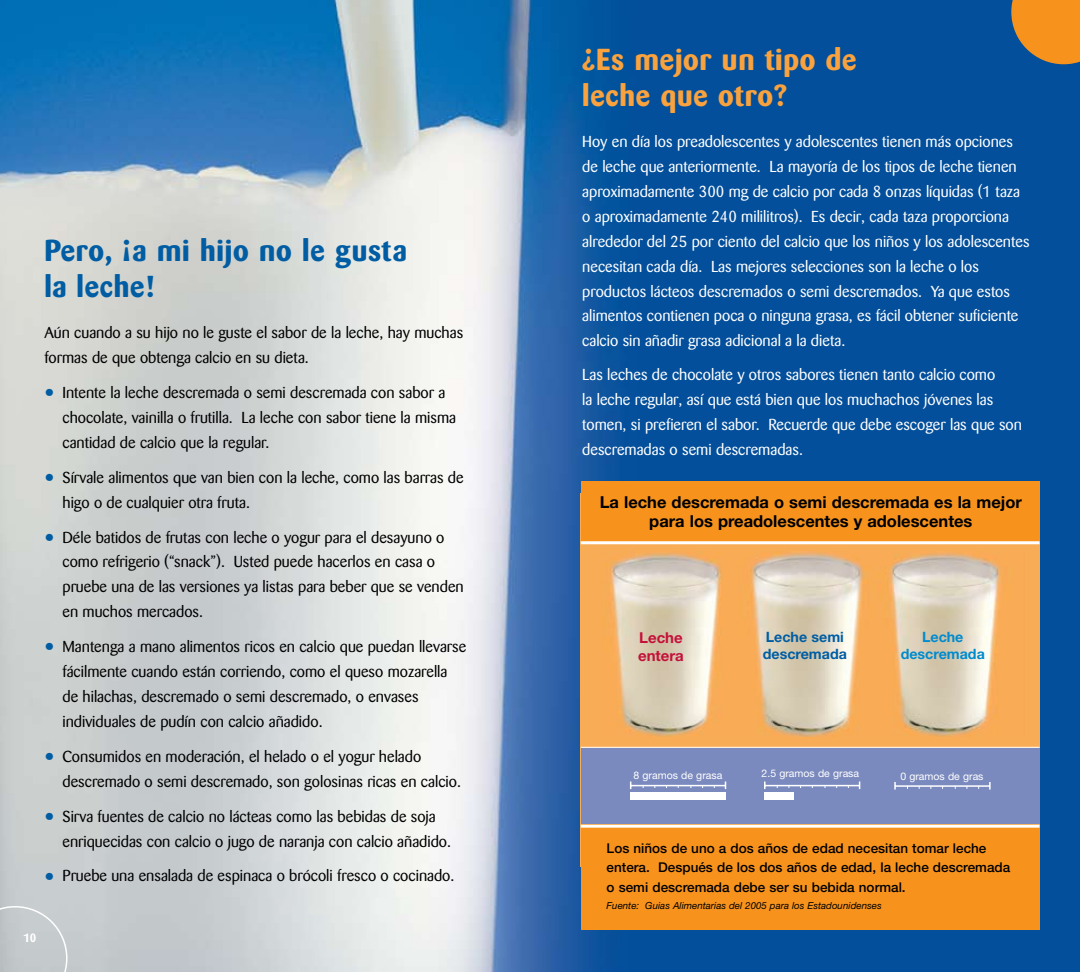
<style>
.page{position:relative;width:1080px;height:972px;background:#fff}
.page>*{position:absolute;margin:0;border:0;box-sizing:border-box;transform-origin:0 0}
.t1{font:700 30px/36px "Barmeno";letter-spacing:.025em;color:#005da3}
.t2{font:700 30px/36px "Barmeno";letter-spacing:.025em;color:#f9a23e}
.t3{font:700 16.5px/19.8px "Helvetica Neue";color:#000;text-align:center}
.t4{font:15.75px/24.9px "Barmeno";color:#000}
.t5{font:15.75px/24.9px "Barmeno";color:#fff}
.t6{font:700 15px/18px "Helvetica Neue";color:#c41039}
.t7{font:700 14.25px/17.1px "Helvetica Neue";color:#005da3}
.t8{font:700 14.25px/17.1px "Helvetica Neue";color:#008bce;text-align:center}
.t9{font:500 13.5px/19.5px "Helvetica Neue";color:#000}
.t10{font:700 12px "Barmeno";color:#fff}
.t11{font:10.5px "Helvetica Neue";color:#fff}
.t12{font:italic 9.75px "Helvetica Neue";color:#000}
.s1{font-size:30px;color:#005da3}
</style>
<div class="page">
<img style="left:0;top:0;width:1080px;height:972px">
<div style="left:581px;top:544px;width:459px;height:203px;background:#f9ac56"></div>
<div style="left:581px;top:482px;width:459px;height:61px;background:#f7931d"></div>
<div style="left:581px;top:748px;width:459px;height:77px;background:#7a89be"></div>
<div style="left:581px;top:825px;width:459px;height:105px;background:#f7931d"></div>
<hr style="left:631px;top:785px;width:95px;height:1px;background:#fff">
<div style="left:630px;top:793px;width:96px;height:7px;background:#fff"></div>
<hr style="left:765px;top:785px;width:95px;height:1px;background:#fff">
<svg style="left:764px;top:782px;width:2px;height:7px"></svg>
<div style="left:764px;top:793px;width:30px;height:7px;background:#fff"></div>
<hr style="left:895px;top:785px;width:95px;height:2px;background:#fff">
<svg style="left:989px;top:782px;width:2px;height:8px"></svg>
<svg style="left:894px;top:782px;width:2px;height:8px"></svg>
<img style="left:602px;top:552px;width:422px;height:185px">
<hr style="left:581px;top:541px;width:459px;height:3px;background:#fff">
<hr style="left:581px;top:747px;width:459px;height:1px;background:#fff">
<hr style="left:581px;top:825px;width:459px;height:3px;background:#fff">
<svg style="left:0;top:906px;width:68px;height:66px;background:#c5cacd"></svg>
<svg style="left:1011px;top:0;width:69px;height:64px;background:#d5892e"></svg>
<p class="t1" style="left:44px;top:232px;width:364px">Pero, ¡a mi hijo no le gusta la leche!</p>
<p class="t4" style="left:44px;top:320px;width:420px">Aún cuando a su hijo no le guste el sabor de la leche, hay muchas formas de que obtenga calcio en su dieta.</p>
<p class="t4" style="left:62px;top:380px;width:395px;text-indent:-18px"><span class="s1">•</span> Intente la leche descremada o semi descremada con sabor a chocolate, vainilla o frutilla. La leche con sabor tiene la misma cantidad de calcio que la regular.</p>
<p class="t4" style="left:62px;top:465px;width:403px;text-indent:-18px"><span class="s1">•</span> Sírvale alimentos que van bien con la leche, como las barras de higo o de cualquier otra fruta.</p>
<p class="t4" style="left:62px;top:525px;width:403px;text-indent:-18px"><span class="s1">•</span> Déle batidos de frutas con leche o yogur para el desayuno o como refrigerio (“snack”). Usted puede hacerlos en casa o pruebe una de las versiones ya listas para beber que se venden en muchos mercados.</p>
<p class="t4" style="left:62px;top:634px;width:405px;text-indent:-18px"><span class="s1">•</span> Mantenga a mano alimentos ricos en calcio que puedan llevarse fácilmente cuando están corriendo, como el queso mozarella de hilachas, descremado o semi descremado, o envases individuales de pudín con calcio añadido.</p>
<p class="t4" style="left:62px;top:744px;width:400px;text-indent:-18px"><span class="s1">•</span> Consumidos en moderación, el helado o el yogur helado descremado o semi descremado, son golosinas ricas en calcio.</p>
<p class="t4" style="left:62px;top:804px;width:390px;text-indent:-18px"><span class="s1">•</span> Sirva fuentes de calcio no lácteas como las bebidas de soja enriquecidas con calcio o jugo de naranja con calcio añadido.</p>
<p class="t4" style="left:44px;top:864px;width:412px"><span class="s1">•</span> Pruebe una ensalada de espinaca o brócoli fresco o cocinado.</p>
<p class="t10" style="left:23px;top:931px;width:15px">10</p>
<p class="t2" style="left:582px;top:42px;width:276px">¿Es mejor un tipo de leche que otro?</p>
<p class="t5" style="left:582px;top:129px;width:439px">Hoy en día los preadolescentes y adolescentes tienen más opciones de leche que anteriormente. La mayoría de los tipos de leche tienen aproximadamente 300 mg de calcio por cada 8 onzas líquidas (1 taza</p>
<p class="t5" style="left:582px;top:204px;width:449px">o aproximadamente 240 mililitros). Es decir, cada taza proporciona alrededor del 25 por ciento del calcio que los niños y los adolescentes necesitan cada día. Las mejores selecciones son la leche o los productos lácteos descremados o semi descremados. Ya que estos alimentos contienen poca o ninguna grasa, es fácil obtener suficiente calcio sin añadir grasa adicional a la dieta.</p>
<p class="t5" style="left:582px;top:363px;width:441px">Las leches de chocolate y otros sabores tienen tanto calcio como<br>la leche regular, así que está bien que los muchachos jóvenes las tomen, si prefieren el sabor. Recuerde que debe escoger las que son descremadas o semi descremadas.</p>
<p class="t3" style="left:600px;top:492px;width:424px">La leche descremada o semi descremada es la mejor para los preadolescentes y adolescentes</p>
<p class="t6" style="left:638px;top:628px;width:47px">Leche entera</p>
<p class="t7" style="left:763px;top:628px;width:86px">Leche semi descremada</p>
<p class="t8" style="left:901px;top:628px;width:86px">Leche descremada</p>
<p class="t11" style="left:634px;top:769px;width:90px">8 gramos de grasa</p>
<p class="t11" style="left:762px;top:767px;width:99px">2.5 gramos de grasa</p>
<p class="t11" style="left:900px;top:770px;width:85px">0 gramos de gras</p>
<p class="t9" style="left:607px;top:838px;width:405px">Los niños de uno a dos años de edad necesitan tomar leche entera. Después de los dos años de edad, la leche descremada o semi descremada debe ser su bebida normal.</p>
<p class="t12" style="left:607px;top:900px;width:277px">Fuente: Guias Alimentarias del 2005 para los Estadounidenses</p>
</div>
